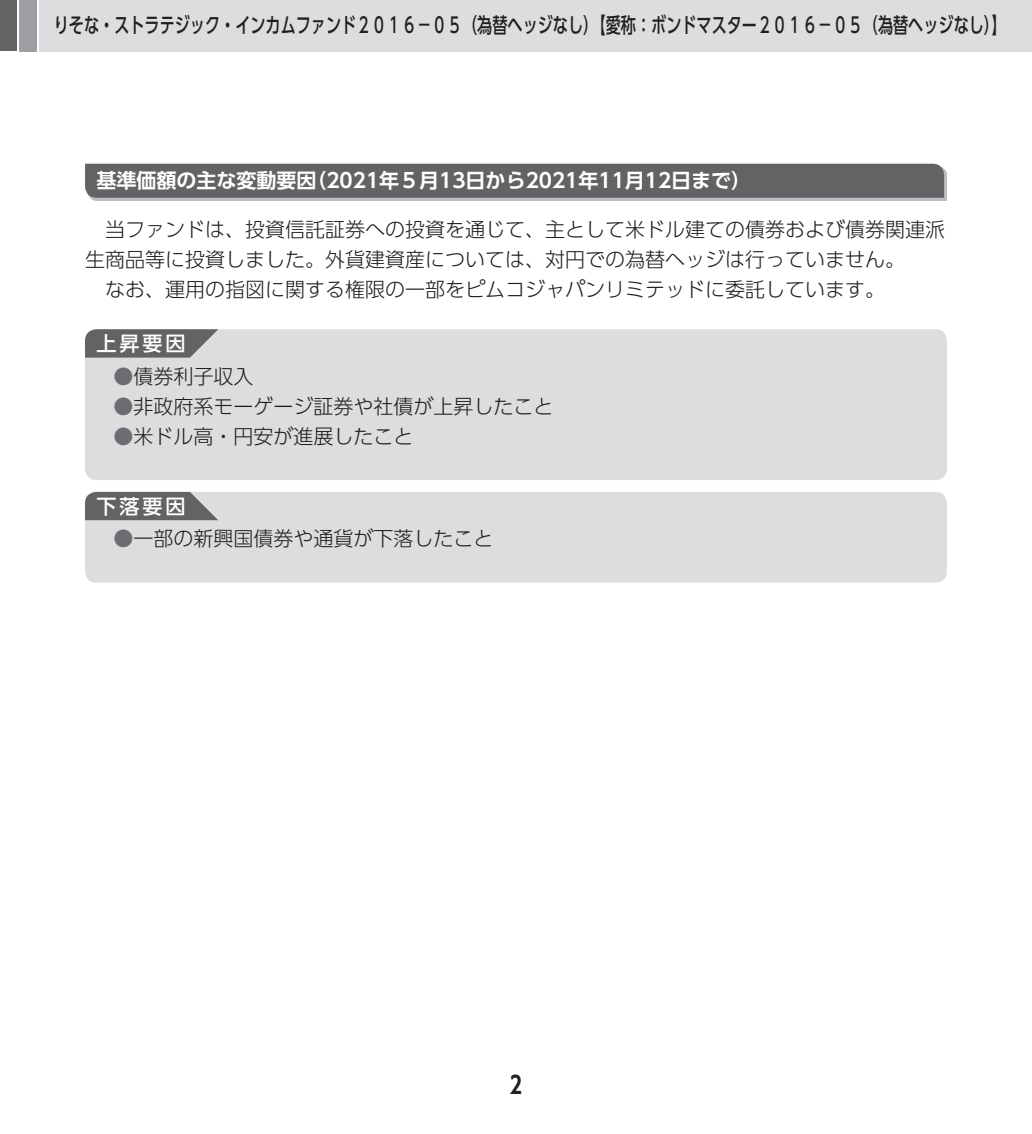
<style>
.page{position:relative;width:1032px;height:1134px;background:#fff}
.page>*{position:absolute;margin:0;border:0;box-sizing:border-box;transform-origin:0 0}
.t1{font:700 24px "UD Shin Go Pro De";color:#231f20}
.t2{font:500 21px "UD Shin Go Pro";color:#231f20;scale:.72 1}
.t3{font:300 20px/30px "UD Shin Go Pro";color:#231f20}
.t4{font:700 20px "UD Shin Go Pro De";color:#fff}
.t5{font:500 20px "UD Shin Go Pro";letter-spacing:.15em;color:#fff}
.s1{color:#6c6d70}
</style>
<div class="page">
<div style="left:0;top:0;width:17px;height:51px;background:#636366"></div>
<div style="left:20px;top:0;width:17px;height:51px;background:#9d9fa2"></div>
<div style="left:40px;top:0;width:992px;height:51px;background:#dcdddf"></div>
<div style="left:88px;top:166px;width:859px;height:35px;background:#bcbdc0"></div>
<div style="left:85px;top:164px;width:859px;height:34px;background:#636366"></div>
<div style="left:85px;top:358px;width:862px;height:94px;background:#dcdddf"></div>
<div style="left:85px;top:520px;width:862px;height:34px;background:#dcdddf"></div>
<svg style="left:85px;top:329px;width:862px;height:29px;background:#cbccce"></svg>
<div style="left:85px;top:452px;width:862px;height:28px;background:#dcdddf"></div>
<svg style="left:85px;top:492px;width:862px;height:28px;background:#cbccce"></svg>
<div style="left:85px;top:554px;width:862px;height:29px;background:#dcdddf"></div>
<p class="t2" style="left:54px;top:8px;width:1325px">りそな・ストラテジック・インカムファンド２０１６－０５（為替ヘッジなし）【愛称：ボンドマスター２０１６－０５（為替ヘッジなし）】</p>
<p class="t4" style="left:96px;top:164px;width:656px">基準価額の主な変動要因（2021年５月13日から2021年11月12日まで）</p>
<p class="t3" style="left:85px;top:214px;width:862px">　当ファンドは、投資信託証券への投資を通じて、主として米ドル建ての債券および債券関連派生商品等に投資しました。外貨建資産については、対円での為替ヘッジは行っていません。<br>　なお、運用の指図に関する権限の一部をピムコジャパンリミテッドに委託しています。</p>
<p class="t5" style="left:96px;top:327px;width:91px">上昇要因</p>
<p class="t3" style="left:113px;top:360px;width:141px"><span class="s1">●</span>債券利子収入</p>
<p class="t3" style="left:113px;top:390px;width:441px"><span class="s1">●</span>非政府系モーゲージ証券や社債が上昇したこと</p>
<p class="t3" style="left:113px;top:420px;width:301px"><span class="s1">●</span>米ドル高・円安が進展したこと</p>
<p class="t5" style="left:96px;top:490px;width:91px">下落要因</p>
<p class="t3" style="left:113px;top:523px;width:381px"><span class="s1">●</span>一部の新興国債券や通貨が下落したこと</p>
<p class="t1" style="left:510px;top:1065px;width:14px">2</p>
</div>
